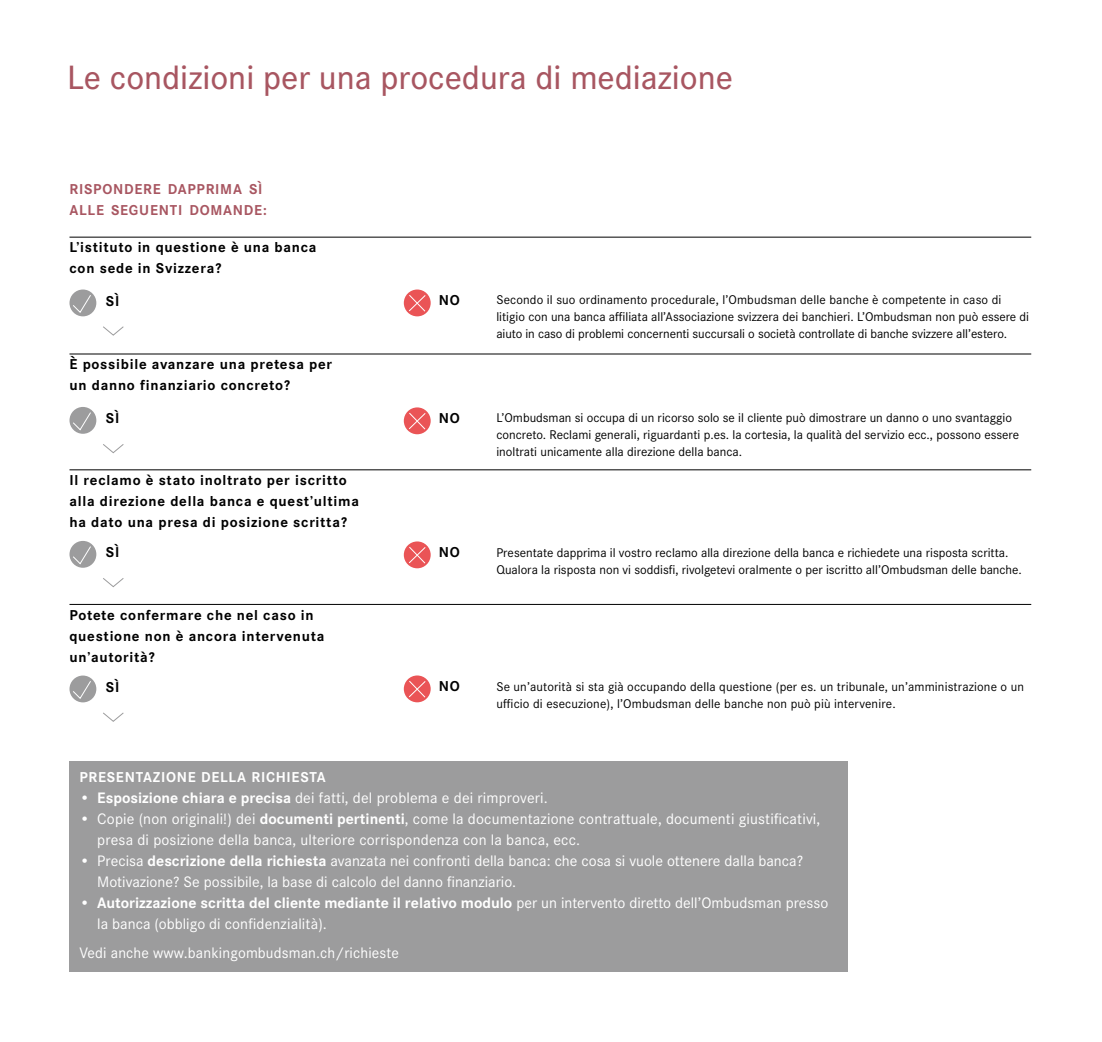
<style>
.page{position:relative;width:1102px;height:1042px;background:#fff}
.page>*{position:absolute;margin:0;border:0;box-sizing:border-box;transform-origin:0 0}
.t1{font:500 35px "Corporate S";color:#a85661}
.t2{font:15.75px/21px "Corporate S";letter-spacing:.01em;color:#fff}
.t3{font:700 14.88px/21px "Corporate S";letter-spacing:.05em;color:#000}
.t4{font:700 14.88px/21px "Corporate S";letter-spacing:.05em;color:#a85661}
.t5{font:700 14.88px "Corporate S";letter-spacing:.05em;color:#fff}
.t6{font:13.12px/17.2px "Corporate S";color:#000}
.s1{font-weight:700}
</style>
<div class="page">
<svg style="left:103px;top:326px;width:21px;height:10px"></svg>
<svg style="left:103px;top:444px;width:21px;height:10px"></svg>
<svg style="left:103px;top:578px;width:21px;height:10px"></svg>
<svg style="left:103px;top:712px;width:21px;height:10px"></svg>
<svg style="left:69px;top:289px;width:27px;height:27px"></svg>
<div style="left:69px;top:407px;width:27px;height:27px;background:#9c9c9d;border-radius:50%"></div>
<div style="left:69px;top:541px;width:27px;height:27px;background:#9c9c9d;border-radius:50%"></div>
<svg style="left:69px;top:675px;width:27px;height:27px"></svg>
<svg style="left:72px;top:294px;width:20px;height:20px"></svg>
<svg style="left:72px;top:411px;width:20px;height:20px"></svg>
<svg style="left:72px;top:545px;width:20px;height:20px"></svg>
<svg style="left:72px;top:680px;width:20px;height:20px"></svg>
<div style="left:69px;top:761px;width:778px;height:210px;background:#9c9c9d"></div>
<hr style="left:69px;top:353px;width:962px;height:1px;background:#000">
<hr style="left:69px;top:469px;width:962px;height:1px;background:#000">
<hr style="left:69px;top:604px;width:962px;height:1px;background:#000">
<hr style="left:69px;top:237px;width:962px;height:1px;background:#000">
<div style="left:404px;top:289px;width:26px;height:27px;background:#ea5456;border-radius:50%"></div>
<svg style="left:409px;top:295px;width:17px;height:17px"></svg>
<div style="left:404px;top:407px;width:26px;height:27px;background:#ea5456;border-radius:50%"></div>
<svg style="left:409px;top:412px;width:17px;height:18px"></svg>
<div style="left:404px;top:541px;width:26px;height:27px;background:#ea5456;border-radius:50%"></div>
<svg style="left:409px;top:547px;width:17px;height:17px"></svg>
<div style="left:404px;top:675px;width:26px;height:27px;background:#ea5456;border-radius:50%"></div>
<svg style="left:409px;top:681px;width:17px;height:17px"></svg>
<h1 class="t1" style="left:67px;top:58px;width:667px">Le condizioni per una procedura di mediazione</h1>
<p class="t4" style="left:69px;top:179px;width:199px">RISPONDERE DAPPRIMA SÌ<br>ALLE SEGUENTI DOMANDE:</p>
<p class="t3" style="left:69px;top:237px;width:248px">L’istituto in questione è una banca con sede in Svizzera?</p>
<p class="t3" style="left:106px;top:290px;width:15px">SÌ</p>
<p class="t3" style="left:69px;top:354px;width:264px">È possibile avanzare una pretesa per un danno finanziario concreto?</p>
<p class="t3" style="left:106px;top:408px;width:15px">SÌ</p>
<p class="t3" style="left:69px;top:470px;width:291px">Il reclamo è stato inoltrato per iscritto alla direzione della banca e quest’ultima ha dato una presa di posizione scritta?</p>
<p class="t3" style="left:106px;top:542px;width:15px">SÌ</p>
<p class="t3" style="left:69px;top:604px;width:256px">Potete confermare che nel caso in questione non è ancora intervenuta un’autorità?</p>
<p class="t3" style="left:106px;top:676px;width:15px">SÌ</p>
<p class="t3" style="left:439px;top:290px;width:22px">NO</p>
<p class="t6" style="left:496px;top:291px;width:534px">Secondo il suo ordinamento procedurale, l’Ombudsman delle banche è competente in caso di litigio con una banca affiliata all’Associazione svizzera dei banchieri. L’Ombudsman non può essere di aiuto in caso di problemi concernenti succursali o società controllate di banche svizzere all’estero.</p>
<p class="t3" style="left:439px;top:408px;width:22px">NO</p>
<p class="t6" style="left:496px;top:409px;width:524px">L’Ombudsman si occupa di un ricorso solo se il cliente può dimostrare un danno o uno svantaggio concreto. Reclami generali, riguardanti p.es. la cortesia, la qualità del servizio ecc., possono essere inoltrati unicamente alla direzione della banca.</p>
<p class="t3" style="left:439px;top:542px;width:22px">NO</p>
<p class="t6" style="left:496px;top:544px;width:527px">Presentate dapprima il vostro reclamo alla direzione della banca e richiedete una risposta scritta.<br>Qualora la risposta non vi soddisfi, rivolgetevi oralmente o per iscritto all’Ombudsman delle banche.</p>
<p class="t3" style="left:439px;top:676px;width:22px">NO</p>
<p class="t6" style="left:496px;top:678px;width:529px">Se un’autorità si sta già occupando della questione (per es. un tribunale, un’amministrazione o un ufficio di esecuzione), l’Ombudsman delle banche non può più intervenire.</p>
<p class="t5" style="left:79px;top:768px;width:248px">PRESENTAZIONE DELLA RICHIESTA</p>
<p class="t2" style="left:79px;top:787px;width:470px">• <span class="s1">Esposizione chiara e precisa</span> dei fatti, del problema e dei rimproveri.</p>
<p class="t2" style="left:97px;top:808px;width:724px;text-indent:-18px">• Copie (non originali!) dei <span class="s1">documenti pertinenti</span>, come la documentazione contrattuale, documenti giustificativi, presa di posizione della banca, ulteriore corrispondenza con la banca, ecc.</p>
<p class="t2" style="left:97px;top:850px;width:707px;text-indent:-18px">• Precisa <span class="s1">descrizione della richiesta</span> avanzata nei confronti della banca: che cosa si vuole ottenere dalla banca?<br>Motivazione? Se possibile, la base di calcolo del danno finanziario.</p>
<p class="t2" style="left:97px;top:892px;width:732px;text-indent:-18px">• <span class="s1">Autorizzazione scritta del cliente mediante il relativo modulo</span> per un intervento diretto dell’Ombudsman presso la banca (obbligo di confidenzialità).</p>
<p class="t2" style="left:79px;top:942px;width:321px">Vedi anche www.bankingombudsman.ch/richieste</p>
</div>
